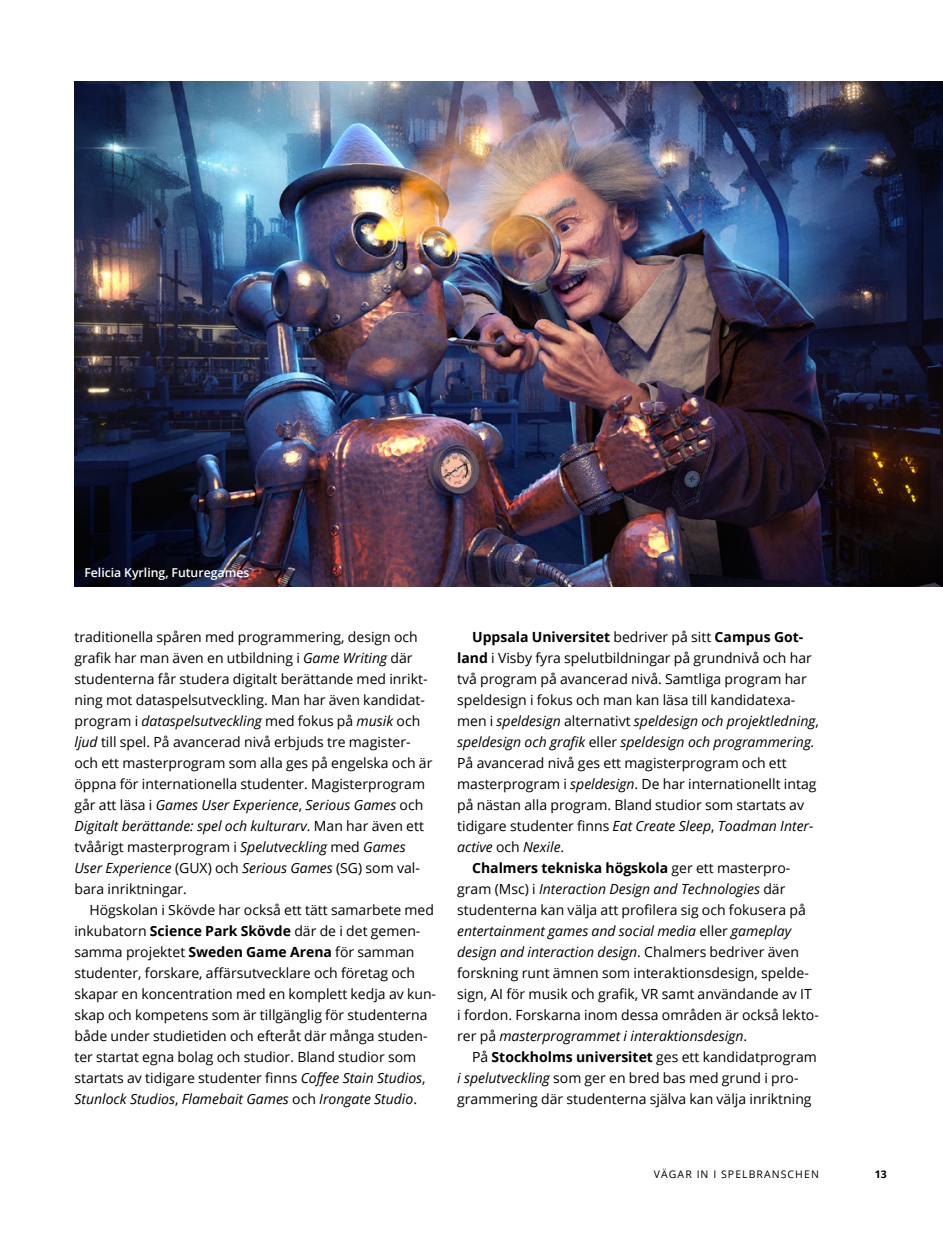
<style>
.page{position:relative;width:943px;height:1241px;background:#fff}
.page>*{position:absolute;margin:0;border:0;box-sizing:border-box;transform-origin:0 0}
.t1{font:14px/21px "Open Sans";color:#000}
.t2{font:italic 14px "Open Sans";color:#000}
.t3{font:700 14px "Open Sans";color:#000}
.t4{font:600 12.25px "Open Sans";color:#fff}
.t5{font:10.5px "Open Sans";letter-spacing:.1em;color:#000}
.t6{font:700 10.5px "Open Sans";color:#000}
.s1{font-style:italic}
.s2{font-weight:700}
.s3{font-weight:400}
.s4{font-style:normal}
</style>
<div class="page">
<img style="left:74px;top:81px;width:869px;height:506px">
<p class="t4" style="left:84px;top:563px;width:166px">Felicia Kyrling, Futuregames</p>
<p class="t1" style="left:74px;top:625px;width:359px">traditionella spåren med programmering, design och grafik har man även en utbildning i <span class="s1">Game Writing</span> där studenterna får studera digitalt berättande med inrikt&shy;ning mot dataspelsutveckling. Man har även kandidat&shy;program i <span class="s1">dataspelsutveckling</span> med fokus på <span class="s1">musik</span> och <span class="s1">ljud</span> till spel. På avancerad nivå erbjuds tre magister&shy;och ett masterprogram som alla ges på engelska och är öppna för internationella studenter. Magisterprogram går att läsa i <span class="s1">Games User Experience</span>, <span class="s1">Serious Games</span> och <span class="s1">Digitalt berättande: spel och kulturarv</span>. Man har även ett tvåårigt masterprogram i <span class="s1">Spelutveckling</span> med <span class="s1">Games User Experience</span> (GUX) och <span class="s1">Serious Games</span> (SG) som val&shy;bara inriktningar.</p>
<p class="t1" style="left:74px;top:898px;width:363px;text-indent:15px">Högskolan i Skövde har också ett tätt samarbete med inkubatorn <span class="s2">Science Park Skövde</span> där de i det gemen&shy;samma projektet <span class="s2">Sweden Game Arena</span> för samman studenter, forskare, affärsutvecklare och företag och skapar en koncentration med en komplett kedja av kun&shy;skap och kompetens som är tillgänglig för studenterna både under studietiden och efteråt där många studen&shy;ter startat egna bolag och studior. Bland studior som startats av tidigare studenter finns <span class="s1">Coffee Stain Studios</span>, <span class="s1">Stunlock Studios</span>, <span class="s1">Flamebait Games</span> och <span class="s1">Irongate Studio</span>.</p>
<p class="t3" style="left:472px;top:626px;width:333px">Uppsala Universitet <span class="s3">bedriver på sitt</span> Campus Got-</p>
<p class="t1" style="left:457px;top:646px;width:356px"><span class="s2">land</span> i Visby fyra spelutbildningar på grundnivå och har</p>
<p class="t1" style="left:457px;top:667px;width:351px">två program på avancerad nivå. Samtliga program har</p>
<p class="t1" style="left:457px;top:688px;width:339px">speldesign i fokus och man kan läsa till kandidatexa-</p>
<p class="t2" style="left:457px;top:711px;width:363px"><span class="s4">men i</span> speldesign <span class="s4">alternativt</span> speldesign och projektledning<span class="s4">,</span></p>
<p class="t2" style="left:457px;top:732px;width:359px">speldesign och grafik <span class="s4">eller</span> speldesign och programmering.</p>
<p class="t1" style="left:457px;top:751px;width:331px">På avancerad nivå ges ett magisterprogram och ett</p>
<p class="t1" style="left:457px;top:772px;width:361px">masterprogram i <span class="s1">speldesign</span>. De har internationellt intag</p>
<p class="t1" style="left:457px;top:793px;width:348px">på nästan alla program. Bland studior som startats av</p>
<p class="t2" style="left:457px;top:816px;width:358px"><span class="s4">tidigare studenter finns</span> Eat Create Sleep<span class="s4">,</span> Toadman Inter-</p>
<p class="t2" style="left:457px;top:837px;width:109px">active <span class="s4">och</span> Nexile<span class="s4">.</span></p>
<p class="t3" style="left:472px;top:857px;width:320px">Chalmers tekniska högskola <span class="s3">ger ett masterpro-</span></p>
<p class="t2" style="left:457px;top:879px;width:330px"><span class="s4">gram (Msc) i</span> Interaction Design and Technologies <span class="s4">där</span></p>
<p class="t1" style="left:457px;top:898px;width:350px">studenterna kan välja att profilera sig och fokusera på</p>
<p class="t2" style="left:457px;top:921px;width:335px">entertainment games and social media <span class="s4">eller</span> gameplay</p>
<p class="t2" style="left:457px;top:942px;width:343px">design and interaction design<span class="s4">. Chalmers bedriver även</span></p>
<p class="t1" style="left:457px;top:961px;width:353px">forskning runt ämnen som interaktionsdesign, spelde-</p>
<p class="t1" style="left:457px;top:982px;width:356px">sign, AI för musik och grafik, VR samt användande av IT</p>
<p class="t1" style="left:457px;top:1003px;width:363px">i fordon. Forskarna inom dessa områden är också lekto-</p>
<p class="t2" style="left:457px;top:1026px;width:291px"><span class="s4">rer på</span> masterprogrammet i interaktionsdesign<span class="s4">.</span></p>
<p class="t1" style="left:472px;top:1045px;width:346px">På <span class="s2">Stockholms universitet</span> ges ett kandidatprogram</p>
<p class="t1" style="left:457px;top:1066px;width:343px"><span class="s1">i spelutveckling</span> som ger en bred bas med grund i pro-</p>
<p class="t1" style="left:457px;top:1087px;width:356px">grammering där studenterna själva kan välja inriktning</p>
<p class="t5" style="left:654px;top:1167px;width:166px">VÄGAR IN I SPELBRANSCHEN</p>
<p class="t6" style="left:875px;top:1166px;width:13px">13</p>
</div>
